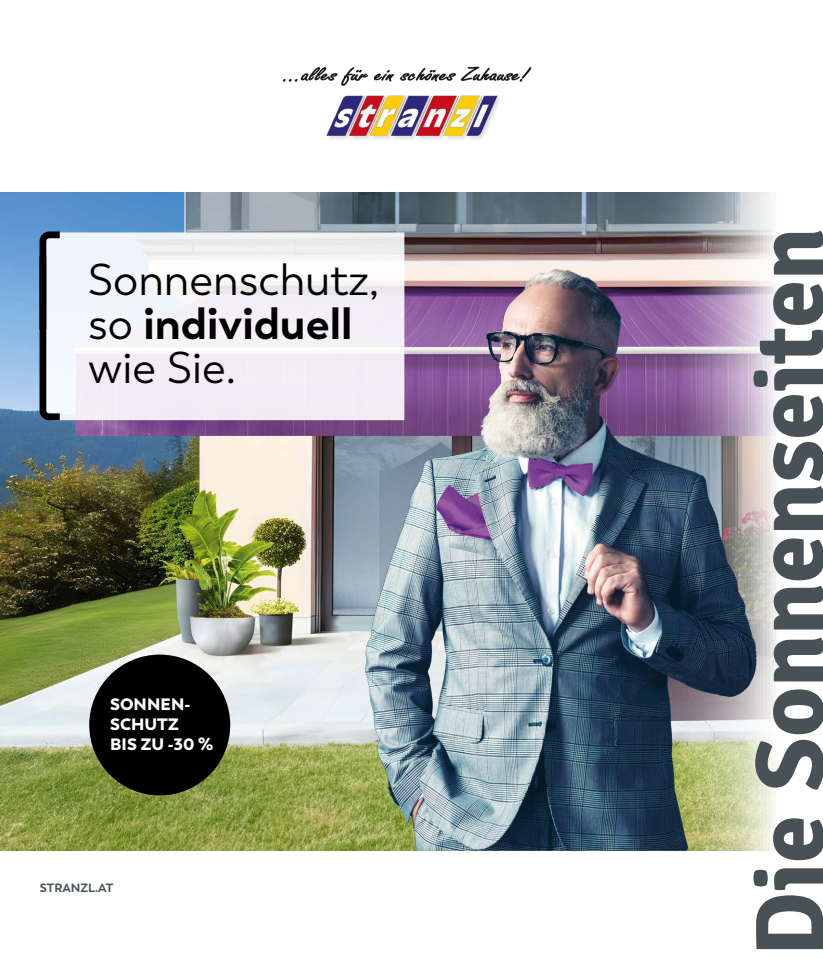
<style>
.page{position:relative;width:823px;height:964px;background:#fff}
.page>*{position:absolute;margin:0;border:0;box-sizing:border-box;transform-origin:0 0}
.t1{font:700 97px "Signika";letter-spacing:-.005em;color:#485156}
.t2{font:44.3px/44.3px "Trenda";color:#000}
.t3{font:900 16.5px/20.1px "Trenda";letter-spacing:.005em;color:#fff}
.t4{font:700 12px "Trenda";color:#485156}
.s1{font-weight:700}
</style>
<div class="page">
<img style="left:0;top:192px;width:776px;height:658px">
<img style="left:283px;top:66px;width:249px;height:73px">
<img style="left:317px;top:242px;width:459px;height:608px">
<div style="left:89px;top:654px;width:141px;height:141px;background:#000;border-radius:50%"></div>
<svg style="left:60px;top:232px;width:344px;height:188px;fill:#f3f0f5"></svg>
<svg style="left:39px;top:231px;width:21px;height:189px"></svg>
<p class="t2" style="left:88px;top:258px;width:292px">Sonnenschutz, so <span class="s1">individuell </span>wie Sie.</p>
<p class="t3" style="left:110px;top:694px;width:105px">SONNEN-<br>SCHUTZ<br>BIS ZU -30 %</p>
<p class="t4" style="left:40px;top:881px;width:75px">STRANZL.AT</p>
<h1 class="t1" style="left:731px;top:956px;width:730px;rotate:-90deg">Die Sonnenseiten</h1>
</div>
